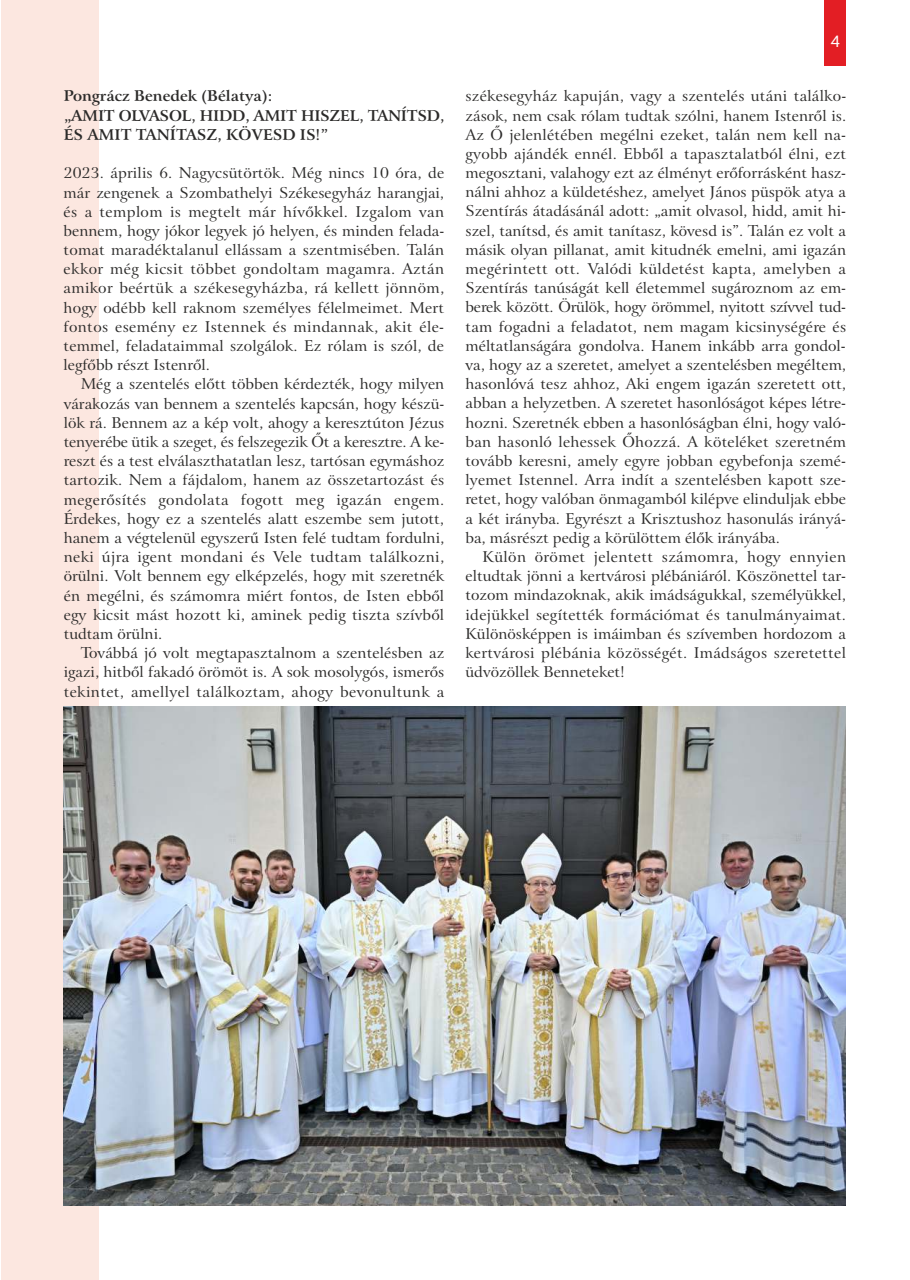
<style>
.page{position:relative;width:910px;height:1280px;background:#fff}
.page>*{position:absolute;margin:0;border:0;box-sizing:border-box;transform-origin:0 0}
.t1{font:16.5px "Aileron";color:#fefefe}
.t2{font:15px/19.2px "H Bitstream Arrus BT";letter-spacing:.01em;color:#2b2a29;text-align:justify}
.t3{font:15px/19.2px "H Bitstream Arrus BT Bold";color:#2b2a29}
</style>
<div class="page">
<div style="left:1px;top:0;width:98px;height:1280px;background:#fce7e0"></div>
<div style="left:824px;top:0;width:22px;height:66px;background:#e31e24"></div>
<img style="left:64px;top:707px;width:781px;height:498px">
<p class="t3" style="left:64px;top:88px;width:382px">Pongrácz Benedek (Bélatya):<br>„AMIT OLVASOL, HIDD, AMIT HISZEL, TANÍTSD,<br>ÉS AMIT TANÍTASZ, KÖVESD IS!”</p>
<p class="t2" style="left:64px;top:165px;width:382px">2023. április 6. Nagycsütörtök. Még nincs 10 óra, de már zengenek a Szombathelyi Székesegyház harangjai, és a templom is megtelt már hívőkkel. Izgalom van bennem, hogy jókor legyek jó helyen, és minden felada&shy;tomat maradéktalanul ellássam a szentmisében. Talán ekkor még kicsit többet gondoltam magamra. Aztán amikor beértük a székesegyházba, rá kellett jönnöm, hogy odébb kell raknom személyes félelmeimet. Mert fontos esemény ez Istennek és mindannak, akit éle&shy;temmel, feladataimmal szolgálok. Ez rólam is szól, de legfőbb részt Istenről.</p>
<p class="t2" style="left:64px;top:376px;width:382px;text-indent:17px">Még a szentelés előtt többen kérdezték, hogy milyen várakozás van bennem a szentelés kapcsán, hogy készü&shy;lök rá. Bennem az a kép volt, ahogy a keresztúton Jézus tenyerébe ütik a szeget, és felszegezik Őt a keresztre. A ke&shy;reszt és a test elválaszthatatlan lesz, tartósan egymáshoz tartozik. Nem a fájdalom, hanem az összetartozást és megerősítés gondolata fogott meg igazán engem.<br>Érdekes, hogy ez a szentelés alatt eszembe sem jutott, hanem a végtelenül egyszerű Isten felé tudtam fordulni, neki újra igent mondani és Vele tudtam találkozni, örülni. Volt bennem egy elképzelés, hogy mit szeretnék én megélni, és számomra miért fontos, de Isten ebből egy kicsit mást hozott ki, aminek pedig tiszta szívből tudtam örülni.</p>
<p class="t2" style="left:64px;top:645px;width:382px;text-indent:17px">Továbbá jó volt megtapasztalnom a szentelésben az igazi, hitből fakadó örömöt is. A sok mosolygós, ismerős tekintet, amellyel találkoztam, ahogy bevonultunk a</p>
<p class="t1" style="left:830px;top:35px;width:11px">4</p>
<p class="t2" style="left:465px;top:88px;width:382px">székesegyház kapuján, vagy a szentelés utáni találko&shy;zások, nem csak rólam tudtak szólni, hanem Istenről is.<br>Az Ő jelenlétében megélni ezeket, talán nem kell na&shy;gyobb ajándék ennél. Ebből a tapasztalatból élni, ezt megosztani, valahogy ezt az élményt erőforrásként hasz&shy;nálni ahhoz a küldetéshez, amelyet János püspök atya a Szentírás átadásánál adott: „amit olvasol, hidd, amit hi&shy;szel, tanítsd, és amit tanítasz, kövesd is”. Talán ez volt a másik olyan pillanat, amit kitudnék emelni, ami igazán megérintett ott. Valódi küldetést kapta, amelyben a Szentírás tanúságát kell életemmel sugároznom az em&shy;berek között. Örülök, hogy örömmel, nyitott szívvel tud&shy;tam fogadni a feladatot, nem magam kicsinységére és méltatlanságára gondolva. Hanem inkább arra gondol&shy;va, hogy az a szeretet, amelyet a szentelésben megéltem, hasonlóvá tesz ahhoz, Aki engem igazán szeretett ott, abban a helyzetben. A szeretet hasonlóságot képes létre&shy;hozni. Szeretnék ebben a hasonlóságban élni, hogy való&shy;ban hasonló lehessek Őhozzá. A köteléket szeretném tovább keresni, amely egyre jobban egybefonja szemé&shy;lyemet Istennel. Arra indít a szentelésben kapott sze&shy;retet, hogy valóban önmagamból kilépve elinduljak ebbe a két irányba. Egyrészt a Krisztushoz hasonulás irányá&shy;ba, másrészt pedig a körülöttem élők irányába.</p>
<p class="t2" style="left:465px;top:548px;width:382px;text-indent:17px">Külön örömet jelentett számomra, hogy ennyien eltudtak jönni a kertvárosi plébániáról. Köszönettel tar&shy;tozom mindazoknak, akik imádságukkal, személyükkel, idejükkel segítették formációmat és tanulmányaimat.<br>Különösképpen is imáimban és szívemben hordozom a kertvárosi plébánia közösségét. Imádságos szeretettel üdvözöllek Benneteket!</p>
</div>
